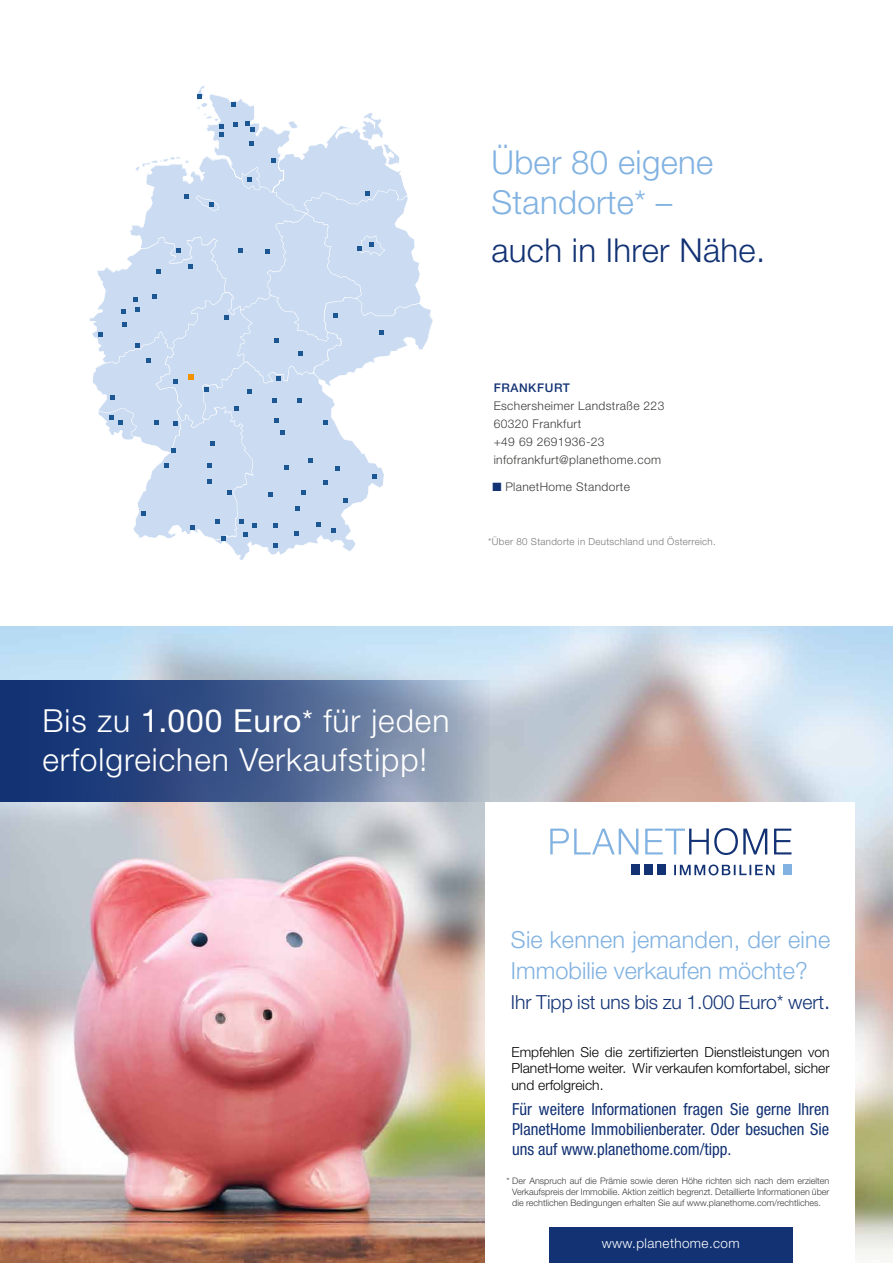
<style>
.page{position:relative;width:893px;height:1263px;background:#fff}
.page>*{position:absolute;margin:0;border:0;box-sizing:border-box;transform-origin:0 0}
.t1{font:300 33px/39.6px "Helvetica Neue LT Std";letter-spacing:.01em;color:#81b2e1}
.t2{font:300 33px "Helvetica Neue LT Std";letter-spacing:.01em;color:#123274}
.t3{font:300 31.8px/38.7px "Helvetica Neue LT Std";letter-spacing:.03em;color:#fff}
.t4{font:300 23.55px/30.5px "Helvetica Neue LT Std";color:#81b2e1}
.t5{font:300 19.35px "Helvetica Neue LT Std";letter-spacing:-.005em;color:#123274}
.t6{font:condensed 16.65px/20px "Helvetica Neue LT Std";color:#123274;text-align:justify}
.t7{font:300 13.8px/16.6px "Helvetica Neue LT Std";color:#000;text-align:justify}
.t8{font:300 13.5px "Helvetica Neue LT Std";letter-spacing:.03em;color:#fff}
.t9{font:300 12px/18px "Helvetica Neue LT Std";letter-spacing:.03em;color:#3c3c3b}
.t10{font:500 12px "Helvetica Neue LT Std";letter-spacing:.05em;color:#123274}
.t11{font:300 9.75px "Helvetica Neue LT Std";letter-spacing:.03em;color:#797979}
.t12{font:300 9px/11.1px "Helvetica Neue LT Std";color:#3c3c3b;text-align:justify}
.s1{color:#123274}
.s2{font-weight:400}
.s3{font-weight:400;font-size:29.1px}
.s4{font-size:22.2px}
</style>
<div class="page">
<svg style="left:90px;top:86px;width:343px;height:474px"></svg>
<img style="left:0;top:626px;width:893px;height:637px">
<svg style="left:0;top:680px;width:490px;height:122px;background:#496191"></svg>
<div style="left:485px;top:802px;width:370px;height:461px;background:#fff"></div>
<div style="left:549px;top:1227px;width:243px;height:36px;background:#123274"></div>
<svg style="left:550px;top:828px;width:241px;height:27px"></svg>
<div style="left:783px;top:865px;width:8px;height:10px;background:#81b2e1"></div>
<div style="left:631px;top:865px;width:9px;height:10px;background:#123274"></div>
<div style="left:644px;top:865px;width:9px;height:10px;background:#123274"></div>
<div style="left:657px;top:865px;width:8px;height:10px;background:#123274"></div>
<svg style="left:674px;top:864px;width:100px;height:11px"></svg>
<h1 class="t1" style="left:491px;top:142px;width:223px">Über 80 eigene<br>Standorte* –</h1>
<h1 class="t2" style="left:491px;top:230px;width:275px">auch in Ihrer Nähe.</h1>
<h3 class="t10" style="left:494px;top:381px;width:78px">FRANKFURT</h3>
<h3 class="t9" style="left:494px;top:397px;width:172px">Eschersheimer Landstraße 223<br>60320 Frankfurt<br>+49 69 2691936-23 infofrankfurt@planethome.com</h3>
<h3 class="t9" style="left:492px;top:478px;width:139px"><span class="s1">■</span> PlanetHome Standorte</h3>
<p class="t11" style="left:488px;top:536px;width:229px">*Über 80 Standorte in Deutschland und Österreich.</p>
<h2 class="t3" style="left:42px;top:701px;width:409px">Bis zu <span class="s2">1.000 Euro</span><span class="s3">*</span> für jeden erfolgreichen Verkaufstipp!</h2>
<h3 class="t4" style="left:511px;top:924px;width:321px">Sie kennen jemanden, der eine<br>Immobilie verkaufen möchte?</h3>
<h3 class="t5" style="left:511px;top:990px;width:321px">Ihr Tipp ist uns bis zu 1.000 Euro* wert<span class="s4">.</span></h3>
<h3 class="t7" style="left:511px;top:1043px;width:320px">Empfehlen Sie die zertifizierten Dienstleistungen von PlanetHome weiter. Wir verkaufen komfortabel, sicher und erfolgreich.</h3>
<h3 class="t6" style="left:512px;top:1099px;width:319px">Für weitere Informationen fragen Sie gerne Ihren PlanetHome Immobilienberater. Oder besuchen Sie uns auf www.planethome.com/tipp.</h3>
<p class="t12" style="left:512px;top:1175px;width:319px;text-indent:-6px">* Der Anspruch auf die Prämie sowie deren Höhe richten sich nach dem erzielten Verkaufspreis der Immobilie. Aktion zeitlich begrenzt. Detaillierte Informationen über die rechtlichen Bedingungen erhalten Sie auf www.planethome.com/rechtliches.</p>
<h3 class="t8" style="left:602px;top:1235px;width:139px">www.planethome.com</h3>
</div>
